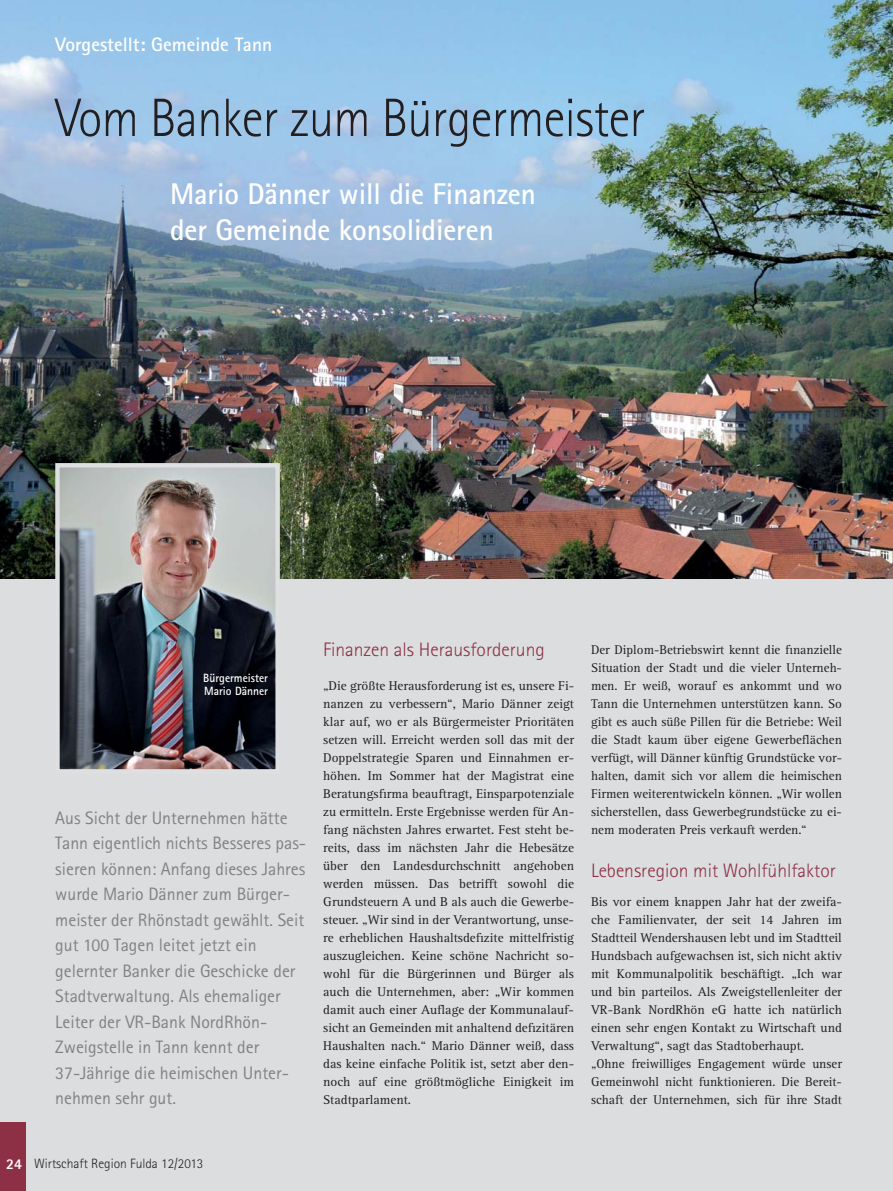
<style>
.page{position:relative;width:893px;height:1191px;background:#fff}
.page>*{position:absolute;margin:0;border:0;box-sizing:border-box;transform-origin:0 0}
.t1{font:300 54px "Rotis Sans Serif";letter-spacing:-.01em;color:#231f20;scale:.93 1}
.t2{font:700 30px/36px "Rotis Sans Serif";letter-spacing:-.005em;color:#fff}
.t3{font:300 19.5px "Rotis Sans Serif";color:#8d2f45}
.t4{font:700 19.5px "Rotis Sans Serif";color:#fff}
.t5{font:18px/25.5px "Rotis Sans Serif";color:#808285}
.t6{font:300 13.5px "Rotis Sans Serif";color:#231f20}
.t7{font:13.2px/18px "Rotis Serif";color:#231f20;text-align:justify}
.t8{font:700 12px/13.5px "Rotis Sans Serif";color:#fff;scale:.96 1}
.s1{font-weight:800;font-size:15px;color:#fff}
</style>
<div class="page">
<div style="left:0;top:0;width:893px;height:1190px;background:#dcddde"></div>
<img style="left:0;top:0;width:893px;height:578px">
<div style="left:0;top:1122px;width:26px;height:68px;background:#8d2f45"></div>
<img style="left:60px;top:468px;width:215px;height:300px">
<div style="left:55px;top:463px;width:225px;height:310px;border:4px solid #dedfe0"></div>
<h3 class="t4" style="left:55px;top:37px;width:218px">Vorgestellt: Gemeinde Tann</h3>
<h1 class="t1" style="left:55px;top:99px;width:636px">Vom Banker zum Bürgermeister</h1>
<h2 class="t2" style="left:170px;top:179px;width:367px">Mario Dänner will die Finanzen der Gemeinde konsolidieren</h2>
<p class="t8" style="left:203px;top:672px;width:69px">Bürgermeister<br>Mario Dänner</p>
<p class="t5" style="left:55px;top:806px;width:252px">Aus Sicht der Unternehmen hätte<br>Tann eigentlich nichts Besseres pas&shy;sieren können: Anfang dieses Jahres wurde Mario Dänner zum Bürger&shy;meister der Rhönstadt gewählt. Seit gut 100 Tagen leitet jetzt ein gelernter Banker die Geschicke der<br>Stadtverwaltung. Als ehemaliger<br>Leiter der VR-Bank NordRhön-<br>Zweigstelle in Tann kennt der<br>37-Jährige die heimischen Unter&shy;nehmen sehr gut.</p>
<h3 class="t3" style="left:323px;top:642px;width:223px">Finanzen als Herausforderung</h3>
<p class="t7" style="left:323px;top:677px;width:252px">„Die größte Herausforderung ist es, unsere Fi&shy;nanzen zu verbessern“, Mario Dänner zeigt klar auf, wo er als Bürgermeister Prioritäten setzen will. Erreicht werden soll das mit der Doppelstrategie Sparen und Einnahmen er&shy;höhen. Im Sommer hat der Magistrat eine Beratungsfirma beauftragt, Einsparpotenziale zu ermitteln. Erste Ergebnisse werden für An&shy;fang nächsten Jahres erwartet. Fest steht be&shy;reits, dass im nächsten Jahr die Hebesätze über den Landesdurchschnitt angehoben werden müssen. Das betrifft sowohl die Grundsteuern A und B als auch die Gewerbe&shy;steuer. „Wir sind in der Verantwortung, unse&shy;re erheblichen Haushaltsdefizite mittelfristig auszugleichen. Keine schöne Nachricht so&shy;wohl für die Bürgerinnen und Bürger als auch die Unternehmen, aber: „Wir kommen damit auch einer Auflage der Kommunalauf&shy;sicht an Gemeinden mit anhaltend defizitären Haushalten nach.“ Mario Dänner weiß, dass das keine einfache Politik ist, setzt aber den&shy;noch auf eine größtmögliche Einigkeit im Stadtparlament.</p>
<p class="t7" style="left:591px;top:641px;width:252px">Der Diplom-Betriebswirt kennt die finanzielle Situation der Stadt und die vieler Unterneh&shy;men. Er weiß, worauf es ankommt und wo Tann die Unternehmen unterstützen kann. So gibt es auch süße Pillen für die Betriebe: Weil die Stadt kaum über eigene Gewerbeflächen verfügt, will Dänner künftig Grundstücke vor&shy;halten, damit sich vor allem die heimischen Firmen weiterentwickeln können. „Wir wollen sicherstellen, dass Gewerbegrundstücke zu ei&shy;nem moderaten Preis verkauft werden.“</p>
<h3 class="t3" style="left:591px;top:863px;width:246px">Lebensregion mit Wohlfühlfaktor</h3>
<p class="t7" style="left:591px;top:893px;width:252px;text-align:left">Bis vor einem knappen Jahr hat der zweifa&shy;che Familienvater, der seit 14 Jahren im Stadtteil Wendershausen lebt und im Stadtteil Hundsbach aufgewachsen ist, sich nicht aktiv mit Kommunalpolitik beschäftigt. „Ich war und bin parteilos. Als Zweigstellenleiter der VR-Bank NordRhön eG hatte ich natürlich einen sehr engen Kontakt zu Wirtschaft und Verwaltung“, sagt das Stadtoberhaupt.<br>„Ohne freiwilliges Engagement würde unser Gemeinwohl nicht funktionieren. Die Bereit&shy;schaft der Unternehmen, sich für ihre Stadt</p>
<p class="t6" style="left:6px;top:1159px;width:199px"><span class="s1">24</span> Wirtschaft Region Fulda 12/2013</p>
</div>
